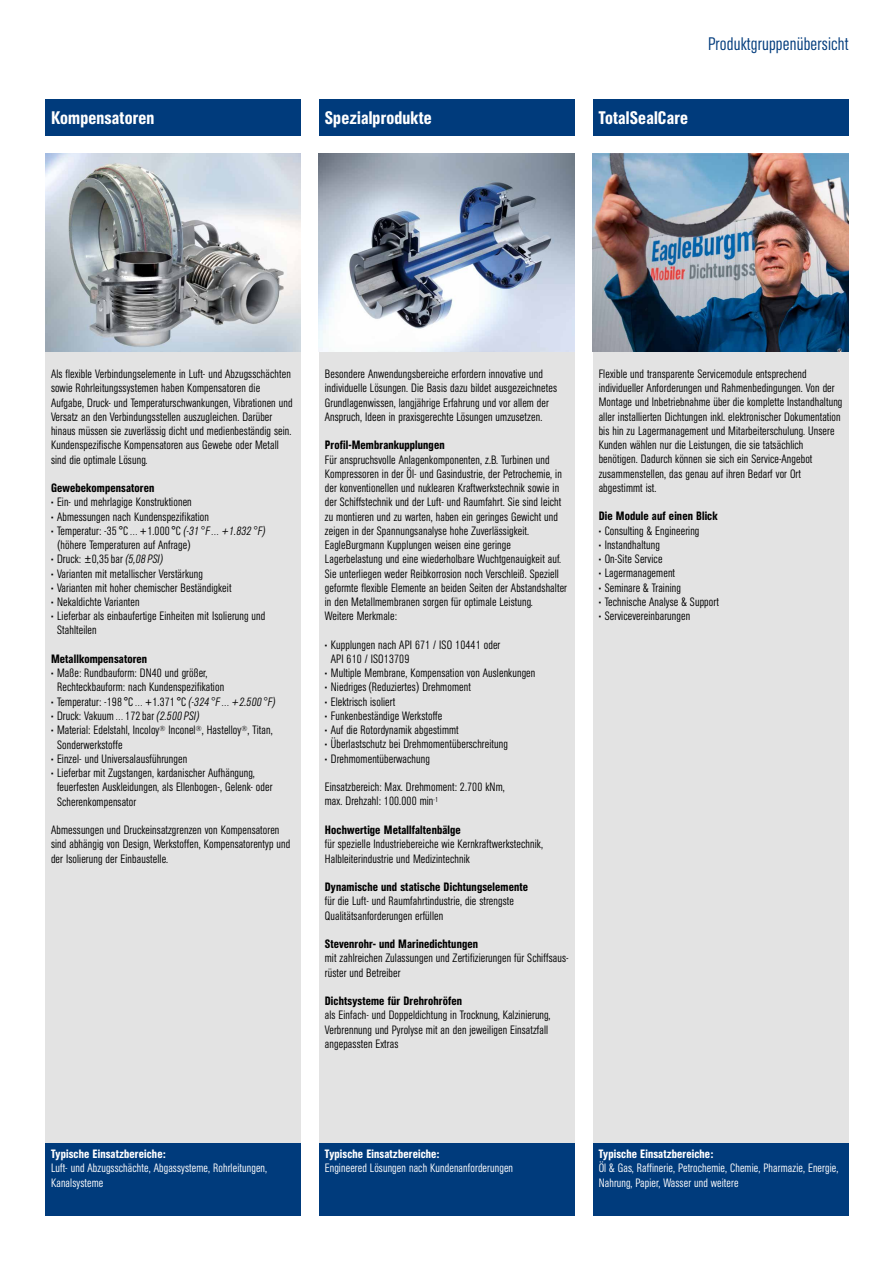
<style>
.page{position:relative;width:885px;height:1263px;background:#fff}
.page>*{position:absolute;margin:0;border:0;box-sizing:border-box;transform-origin:0 0}
.t1{font:500 condensed 18px "AG Book Pro";letter-spacing:.01em;color:#fff}
.t2{font:300 condensed 18px "AG Book Pro";letter-spacing:.01em;color:#003b7c}
.t3{font:300 condensed 12px/14.2px "AG Book Pro";letter-spacing:.01em;color:#000}
.t4{font:500 condensed 12px "AG Book Pro";letter-spacing:.01em;color:#000}
.t5{font:300 condensed 12px/14.2px "AG Book Pro";letter-spacing:.01em;color:#fff}
.t6{font:500 condensed 12px "AG Book Pro";letter-spacing:.01em;color:#fff}
.s1{font-style:italic}
</style>
<div class="page">
<div style="left:45px;top:351px;width:256px;height:792px;background:#e3e3e3"></div>
<div style="left:319px;top:351px;width:255px;height:792px;background:#e3e3e3"></div>
<div style="left:592px;top:351px;width:256px;height:792px;background:#e3e3e3"></div>
<div style="left:45px;top:99px;width:256px;height:36px;background:#003b7c"></div>
<div style="left:592px;top:99px;width:256px;height:36px;background:#003b7c"></div>
<div style="left:319px;top:99px;width:255px;height:36px;background:#003b7c"></div>
<img style="left:319px;top:153px;width:255px;height:198px">
<img style="left:592px;top:153px;width:256px;height:198px">
<div style="left:45px;top:1143px;width:256px;height:72px;background:#003b7c"></div>
<div style="left:319px;top:1143px;width:255px;height:72px;background:#003b7c"></div>
<div style="left:592px;top:1143px;width:256px;height:72px;background:#003b7c"></div>
<img style="left:45px;top:153px;width:256px;height:198px">
<h1 class="t1" style="left:51px;top:106px;width:105px">Kompensatoren</h1>
<h1 class="t2" style="left:708px;top:32px;width:142px">Produktgruppenübersicht</h1>
<h1 class="t1" style="left:325px;top:106px;width:108px">Spezialprodukte</h1>
<h1 class="t1" style="left:598px;top:106px;width:91px">TotalSealCare</h1>
<p class="t3" style="left:51px;top:367px;width:243px">Als flexible Verbindungselemente in Luft- und Abzugsschächten sowie Rohrleitungssystemen haben Kompensatoren die Aufgabe, Druck- und Temperaturschwankungen, Vibrationen und Versatz an den Verbindungsstellen auszugleichen. Darüber hinaus müssen sie zuverlässig dicht und medienbeständig sein.<br>Kundenspezifische Kompensatoren aus Gewebe oder Metall sind die optimale Lösung.</p>
<p class="t4" style="left:51px;top:480px;width:105px">Gewebekompensatoren</p>
<p class="t3" style="left:51px;top:495px;width:142px">• Ein- und mehrlagige Konstruktionen</p>
<p class="t3" style="left:51px;top:509px;width:159px">• Abmessungen nach Kundenspezifikation</p>
<p class="t3" style="left:57px;top:523px;width:210px;text-indent:-6px">• Temperatur: -35 °C…+1.000 °C <span class="s1">(-31 °F…+1.832 °F) </span>(höhere Temperaturen auf Anfrage)</p>
<p class="t3" style="left:51px;top:552px;width:113px">• Druck: ±0,35 bar <span class="s1">(5,08 PSI)</span></p>
<p class="t3" style="left:51px;top:566px;width:153px">• Varianten mit metallischer Verstärkung</p>
<p class="t3" style="left:51px;top:580px;width:182px">• Varianten mit hoher chemischer Beständigkeit</p>
<p class="t3" style="left:51px;top:595px;width:90px">• Nekaldichte Varianten</p>
<p class="t3" style="left:57px;top:609px;width:210px;text-indent:-6px">• Lieferbar als einbaufertige Einheiten mit Isolierung und<br>Stahlteilen</p>
<p class="t4" style="left:51px;top:651px;width:98px">Metallkompensatoren</p>
<p class="t3" style="left:57px;top:666px;width:169px;text-indent:-6px">• Maße: Rundbauform: DN40 und größer,<br>Rechteckbauform: nach Kundenspezifikation</p>
<p class="t3" style="left:51px;top:694px;width:226px">• Temperatur: -198 °C…+1.371 °C <span class="s1">(-324 °F…+2.500 °F)</span></p>
<p class="t3" style="left:51px;top:708px;width:150px">• Druck: Vakuum…172 bar <span class="s1">(2.500 PSI)</span></p>
<p class="t3" style="left:57px;top:723px;width:217px;text-indent:-6px">• Material: Edelstahl, Incoloy<sup>®</sup> Inconel<sup>®</sup>, Hastelloy<sup>®</sup>, Titan,<br>Sonderwerkstoffe</p>
<p class="t3" style="left:51px;top:751px;width:138px">• Einzel- und Universalausführungen</p>
<p class="t3" style="left:57px;top:766px;width:217px;text-indent:-6px">• Lieferbar mit Zugstangen, kardanischer Aufhängung, feuerfesten Auskleidungen, als Ellenbogen-, Gelenk- oder<br>Scherenkompensator</p>
<p class="t3" style="left:51px;top:823px;width:241px">Abmessungen und Druckeinsatzgrenzen von Kompensatoren sind abhängig von Design, Werkstoffen, Kompensatorentyp und der Isolierung der Einbaustelle.</p>
<p class="t3" style="left:325px;top:367px;width:234px">Besondere Anwendungsbereiche erfordern innovative und individuelle Lösungen. Die Basis dazu bildet ausgezeichnetes Grundlagenwissen, langjährige Erfahrung und vor allem der Anspruch, Ideen in praxisgerechte Lösungen umzusetzen.</p>
<p class="t4" style="left:325px;top:437px;width:121px">Profil-Membrankupplungen</p>
<p class="t3" style="left:325px;top:452px;width:244px">Für anspruchsvolle Anlagenkomponenten, z.B. Turbinen und Kompressoren in der Öl- und Gasindustrie, der Petrochemie, in der konventionellen und nuklearen Kraftwerkstechnik sowie in der Schiffstechnik und der Luft- und Raumfahrt. Sie sind leicht zu montieren und zu warten, haben ein geringes Gewicht und zeigen in der Spannungsanalyse hohe Zuverlässigkeit.<br>EagleBurgmann Kupplungen weisen eine geringe Lagerbelastung und eine wiederholbare Wuchtgenauigkeit auf.<br>Sie unterliegen weder Reibkorrosion noch Verschleiß. Speziell geformte flexible Elemente an beiden Seiten der Abstandshalter in den Metallmembranen sorgen für optimale Leistung.<br>Weitere Merkmale:</p>
<p class="t3" style="left:331px;top:637px;width:171px;text-indent:-6px">• Kupplungen nach API 671 / ISO 10441 oder<br>API 610 / ISO13709</p>
<p class="t3" style="left:325px;top:666px;width:212px">• Multiple Membrane, Kompensation von Auslenkungen</p>
<p class="t3" style="left:325px;top:680px;width:147px">• Niedriges(Reduziertes) Drehmoment</p>
<p class="t3" style="left:325px;top:694px;width:72px">• Elektrisch isoliert</p>
<p class="t3" style="left:325px;top:708px;width:119px">• Funkenbeständige Werkstoffe</p>
<p class="t3" style="left:325px;top:723px;width:135px">• Auf die Rotordynamik abgestimmt</p>
<p class="t3" style="left:325px;top:737px;width:185px">• Überlastschutz bei Drehmomentüberschreitung</p>
<p class="t3" style="left:325px;top:751px;width:107px">• Drehmomentüberwachung</p>
<p class="t3" style="left:325px;top:780px;width:181px">Einsatzbereich: Max. Drehmoment: 2.700 kNm, max. Drehzahl: 100.000 min<sup>-1</sup></p>
<p class="t4" style="left:325px;top:822px;width:137px">Hochwertige Metallfaltenbälge</p>
<p class="t3" style="left:325px;top:837px;width:220px">für spezielle Industriebereiche wie Kernkraftwerkstechnik,<br>Halbleiterindustrie und Medizintechnik</p>
<p class="t4" style="left:325px;top:879px;width:205px">Dynamische und statische Dichtungselemente</p>
<p class="t3" style="left:325px;top:894px;width:191px">für die Luft- und Raumfahrtindustrie, die strengste<br>Qualitätsanforderungen erfüllen</p>
<p class="t4" style="left:325px;top:936px;width:155px">Stevenrohr- und Marinedichtungen</p>
<p class="t3" style="left:325px;top:951px;width:245px">mit zahlreichen Zulassungen und Zertifizierungen für Schiffsaus&shy;rüster und Betreiber</p>
<p class="t4" style="left:325px;top:993px;width:139px">Dichtsysteme für Drehrohröfen</p>
<p class="t3" style="left:325px;top:1008px;width:227px">als Einfach- und Doppeldichtung in Trocknung, Kalzinierung,<br>Verbrennung und Pyrolyse mit an den jeweiligen Einsatzfall angepassten Extras</p>
<p class="t3" style="left:598px;top:367px;width:245px">Flexible und transparente Servicemodule entsprechend individueller Anforderungen und Rahmenbedingungen. Von der Montage und Inbetriebnahme über die komplette Instandhaltung aller installierten Dichtungen inkl. elektronischer Dokumentation bis hin zu Lagermanagement und Mitarbeiterschulung. Unsere Kunden wählen nur die Leistungen, die sie tatsächlich benötigen. Dadurch können sie sich ein Service-Angebot zusammenstellen, das genau auf ihren Bedarf vor Ort abgestimmt ist.</p>
<p class="t4" style="left:598px;top:508px;width:120px">Die Module auf einen Blick</p>
<p class="t3" style="left:598px;top:523px;width:102px">• Consulting &amp; Engineering</p>
<p class="t3" style="left:598px;top:537px;width:63px">• Instandhaltung</p>
<p class="t3" style="left:598px;top:552px;width:65px">• On-Site Service</p>
<p class="t3" style="left:598px;top:566px;width:78px">• Lagermanagement</p>
<p class="t3" style="left:598px;top:580px;width:84px">• Seminare &amp; Training</p>
<p class="t3" style="left:598px;top:594px;width:122px">• Technische Analyse &amp; Support</p>
<p class="t3" style="left:598px;top:609px;width:93px">• Servicevereinbarungen</p>
<p class="t6" style="left:51px;top:1146px;width:116px">Typische Einsatzbereiche:</p>
<p class="t5" style="left:51px;top:1161px;width:218px">Luft- und Abzugsschächte, Abgassysteme, Rohrleitungen,<br>Kanalsysteme</p>
<p class="t6" style="left:325px;top:1146px;width:116px">Typische Einsatzbereiche:</p>
<p class="t5" style="left:325px;top:1161px;width:190px">Engineered Lösungen nach Kundenanforderungen</p>
<p class="t6" style="left:598px;top:1146px;width:116px">Typische Einsatzbereiche:</p>
<p class="t5" style="left:598px;top:1161px;width:241px">Öl &amp; Gas, Raffinerie, Petrochemie, Chemie, Pharmazie, Energie,<br>Nahrung, Papier, Wasser und weitere</p>
</div>
